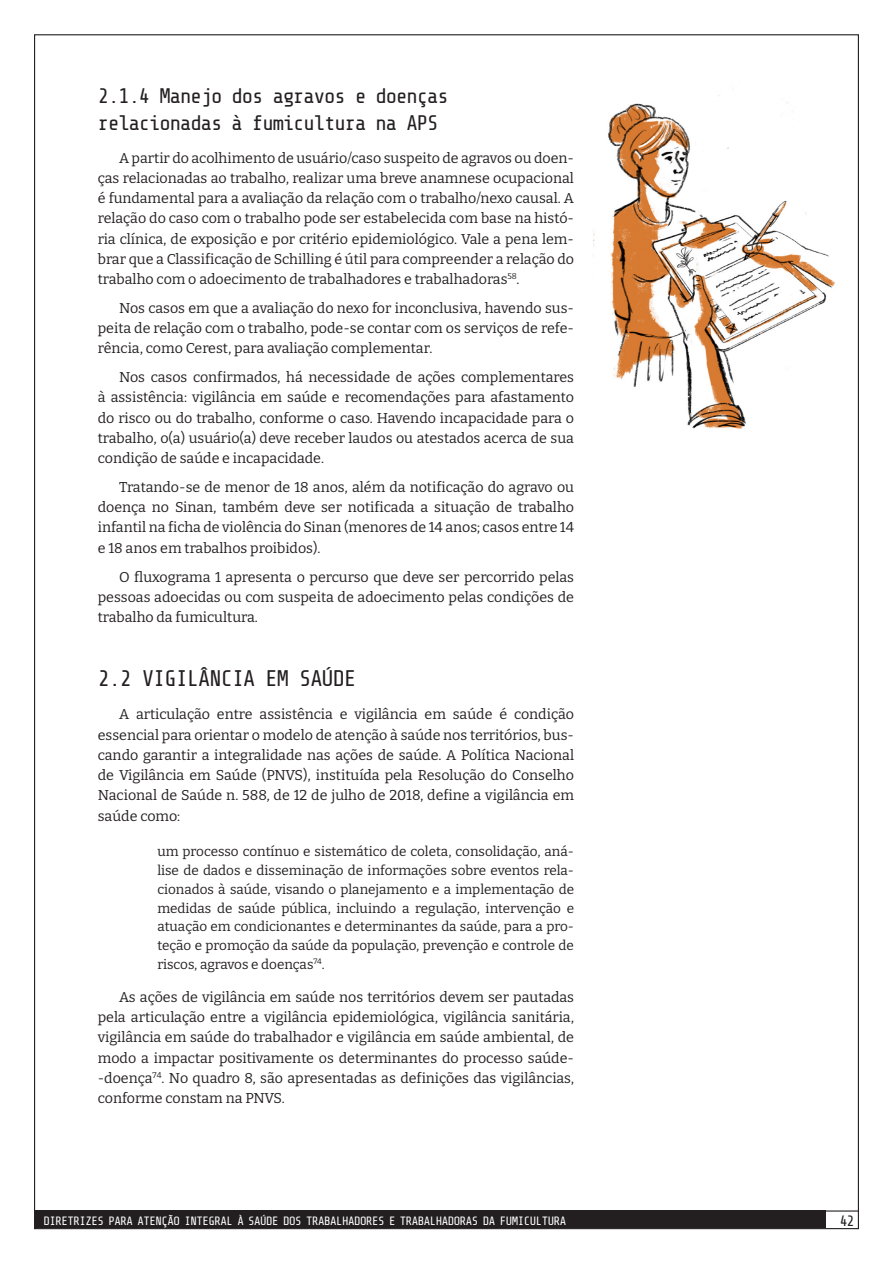
<style>
.page{position:relative;width:893px;height:1263px;background:#fff}
.page>*{position:absolute;margin:0;border:0;box-sizing:border-box;transform-origin:0 0}
.TB_Subtitulo{font:22.5px "Share Tech Mono";letter-spacing:-.04em;color:#231f20}
.TB_Sub_2{font:21px/27px "Share Tech Mono";letter-spacing:-.05em;color:#231f20}
.t1{font:15px "Share Tech Mono";color:#231f20}
.TB_texto9_5_13_5{font:14.25px/20.2px "Bitter";color:#231f20;text-align:justify}
.TB_Citacao{font:13.5px/18.8px "Bitter";color:#231f20;text-align:justify}
.t2{font:12px "Share Tech Mono";letter-spacing:-.04em;color:#fff}
</style>
<div class="page">
<img style="left:593px;top:95px;width:242px;height:334px">
<div style="left:35px;top:1210px;width:791px;height:18px;background:#231f20"></div>
<hr style="left:820px;top:1210px;width:39px;height:1px;background:#231f20">
<p class="TB_Sub_2" style="left:98px;top:83px;width:352px">2.1.4 Manejo dos agravos e doenças relacionadas à fumicultura na APS</p>
<p class="TB_texto9_5_13_5" style="left:98px;top:147px;width:478px;text-indent:21px">A partir do acolhimento de usuário/caso suspeito de agravos ou doen&shy;ças relacionadas ao trabalho, realizar uma breve anamnese ocupacional é fundamental para a avaliação da relação com o trabalho/nexo causal. A relação do caso com o trabalho pode ser estabelecida com base na histó&shy;ria clínica, de exposição e por critério epidemiológico. Vale a pena lem&shy;brar que a Classificação de Schilling é útil para compreender a relação do trabalho com o adoecimento de trabalhadores e trabalhadoras<sup>58</sup>.</p>
<p class="TB_texto9_5_13_5" style="left:98px;top:297px;width:478px;text-indent:21px">Nos casos em que a avaliação do nexo for inconclusiva, havendo sus&shy;peita de relação com o trabalho, pode-se contar com os serviços de refe&shy;rência, como Cerest, para avaliação complementar.</p>
<p class="TB_texto9_5_13_5" style="left:98px;top:367px;width:478px;text-indent:21px">Nos casos confirmados, há necessidade de ações complementares à assistência: vigilância em saúde e recomendações para afastamento do risco ou do trabalho, conforme o caso. Havendo incapacidade para o trabalho, o(a) usuário(a) deve receber laudos ou atestados acerca de sua condição de saúde e incapacidade.</p>
<p class="TB_texto9_5_13_5" style="left:98px;top:476px;width:478px;text-indent:21px">Tratando-se de menor de 18 anos, além da notificação do agravo ou doença no Sinan, também deve ser notificada a situação de trabalho infantil na ficha de violência do Sinan (menores de 14 anos; casos entre 14 e 18 anos em trabalhos proibidos).</p>
<p class="TB_texto9_5_13_5" style="left:98px;top:566px;width:478px;text-indent:21px">O fluxograma 1 apresenta o percurso que deve ser percorrido pelas pessoas adoecidas ou com suspeita de adoecimento pelas condições de trabalho da fumicultura.</p>
<p class="TB_Subtitulo" style="left:98px;top:667px;width:260px">2.2 VIGILÂNCIA EM SAÚDE</p>
<p class="TB_texto9_5_13_5" style="left:98px;top:704px;width:478px;text-indent:21px">A articulação entre assistência e vigilância em saúde é condição essencial para orientar o modelo de atenção à saúde nos territórios, bus&shy;cando garantir a integralidade nas ações de saúde. A Política Nacional de Vigilância em Saúde (PNVS), instituída pela Resolução do Conselho Nacional de Saúde n. 588, de 12 de julho de 2018, define a vigilância em saúde como:</p>
<p class="TB_Citacao" style="left:157px;top:842px;width:418px">um processo contínuo e sistemático de coleta, consolidação, aná&shy;lise de dados e disseminação de informações sobre eventos rela&shy;cionados à saúde, visando o planejamento e a implementação de medidas de saúde pública, incluindo a regulação, intervenção e atuação em condicionantes e determinantes da saúde, para a pro&shy;teção e promoção da saúde da população, prevenção e controle de riscos, agravos e doenças<sup>74</sup>.</p>
<p class="TB_texto9_5_13_5" style="left:98px;top:986px;width:478px;text-indent:21px">As ações de vigilância em saúde nos territórios devem ser pautadas pela articulação entre a vigilância epidemiológica, vigilância sanitária, vigilância em saúde do trabalhador e vigilância em saúde ambiental, de modo a impactar positivamente os determinantes do processo saúde--doença<sup>74</sup>. No quadro 8, são apresentadas as definições das vigilâncias, conforme constam na PNVS.</p>
<p class="t2" style="left:44px;top:1214px;width:524px">DIRETRIZES PARA ATENÇÃO INTEGRAL À SAÚDE DOS TRABALHADORES E TRABALHADORAS DA FUMICULTURA</p>
<p class="t1" style="left:840px;top:1213px;width:16px">42</p>
</div>
